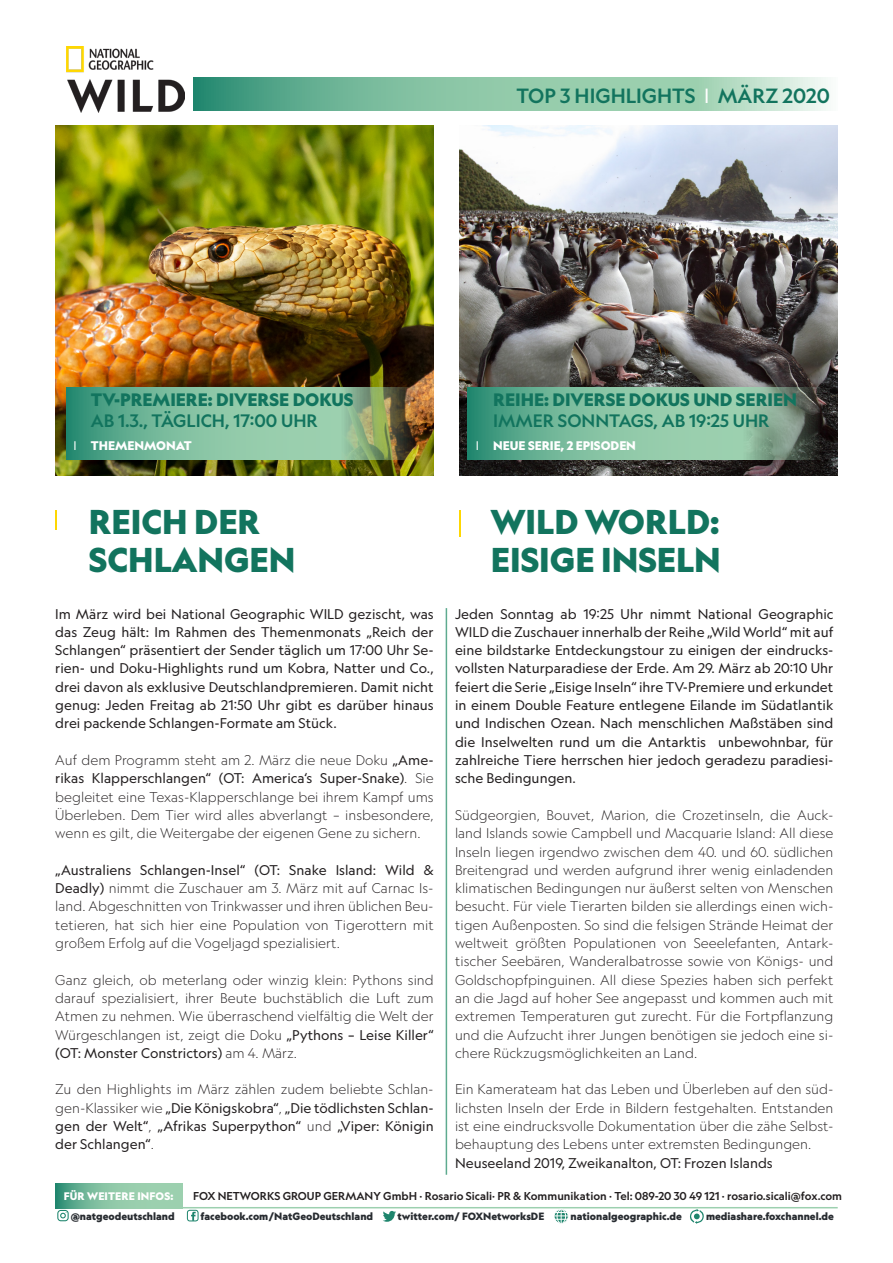
<style>
.page{position:relative;width:893px;height:1263px;background:#fff}
.page>*{position:absolute;margin:0;border:0;box-sizing:border-box;transform-origin:0 0}
.Titel_klein{font:900 33px "Geograph";color:#12745e}
.Datum{font:500 19.65px "Geograph";color:#12745e}
.t1{font:900 17.25px "Geograph";color:#12745e}
.t2{font:500 17.25px "Geograph";color:#12745e}
.Fließtext{font:300 13.5px/18.3px "Geograph";color:#231f20;text-align:justify}
.Fließtext-2{font:13.5px/18.3px "Geograph";color:#231f20;text-align:justify}
.Infos{font:900 12px "Geograph";color:#fff}
.Infos-2{font:12px "Geograph";color:#fff}
.t3{font:500 10.95px "Geograph";color:#231f20}
.t4{font:900 10.5px "Geograph";letter-spacing:.015em;color:#fff}
.t5{font:900 10.2px "Geograph";color:#282c31}
.s1{font-weight:400;color:#fff}
.s2{font-weight:400}
.s3{font-weight:300}
</style>
<div class="page">
<hr style="left:55px;top:1207px;width:783px;height:1px;background:#9cd0af">
<svg style="left:55px;top:1183px;width:127px;height:25px;background:#81c0a1"></svg>
<svg style="left:57px;top:1210px;width:12px;height:11px"></svg>
<div style="left:187px;top:1210px;width:11px;height:11px;border:1px solid #1e856d;border-radius:2px"></div>
<svg style="left:191px;top:1212px;width:5px;height:9px"></svg>
<svg style="left:383px;top:1211px;width:13px;height:11px"></svg>
<svg style="left:690px;top:1209px;width:14px;height:15px"></svg>
<div style="left:554px;top:1209px;width:15px;height:15px;border:1px solid #fff;border-radius:50%"></div>
<svg style="left:554px;top:1208px;width:14px;height:16px"></svg>
<hr style="left:55px;top:510px;width:2px;height:20px;background:#fed702">
<hr style="left:459px;top:510px;width:2px;height:26px;background:#fed702">
<img style="left:55px;top:125px;width:379px;height:350px">
<img style="left:459px;top:125px;width:379px;height:350px">
<svg style="left:66px;top:387px;width:352px;height:72px;background:#7db290"></svg>
<svg style="left:468px;top:387px;width:352px;height:72px;background:#79b196"></svg>
<svg style="left:193px;top:77px;width:635px;height:34px;background:#8ac4a8"></svg>
<img style="left:66px;top:47px;width:119px;height:65px">
<p class="t1" style="left:91px;top:389px;width:264px">TV-PREMIERE: DIVERSE DOKUS</p>
<p class="t2" style="left:91px;top:410px;width:228px">AB 1.3., TÄGLICH, 17:00 UHR</p>
<p class="Datum" style="left:516px;top:83px;width:315px">TOP 3 HIGHLIGHTS <span class="s1">I</span> MÄRZ 2020</p>
<p class="t1" style="left:493px;top:389px;width:305px">REIHE: DIVERSE DOKUS UND SERIEN</p>
<p class="t2" style="left:493px;top:410px;width:278px">IMMER SONNTAGS, AB 19:25 UHR</p>
<p class="Infos" style="left:91px;top:437px;width:102px">THEMENMONAT</p>
<p class="Infos" style="left:493px;top:437px;width:144px">NEUE SERIE, 2 EPISODEN</p>
<p class="Infos-2" style="left:73px;top:438px;width:5px">I</p>
<p class="Infos-2" style="left:476px;top:438px;width:5px">I</p>
<p class="Titel_klein" style="left:89px;top:500px;width:173px">REICH DER</p>
<p class="Titel_klein" style="left:89px;top:538px;width:208px">SCHLANGEN</p>
<p class="Fließtext-2" style="left:55px;top:604px;width:380px">Im März wird bei National Geographic WILD gezischt, was das Zeug hält: Im Rahmen des Themenmonats „Reich der Schlangen“ präsentiert der Sender täglich um 17:00 Uhr Se&shy;rien- und Doku-Highlights rund um Kobra, Natter und Co., drei davon als exklusive Deutschlandpremieren. Damit nicht genug: Jeden Freitag ab 21:50 Uhr gibt es darüber hinaus drei packende Schlangen-Formate am Stück.</p>
<p class="Fließtext" style="left:55px;top:751px;width:380px">Auf dem Programm steht am 2. März die neue Doku <span class="s2">„Ame&shy;rikas Klapperschlangen“ (OT: America‘s Super-Snake)</span>. Sie begleitet eine Texas-Klapperschlange bei ihrem Kampf ums Überleben. Dem Tier wird alles abverlangt – insbesondere, wenn es gilt, die Weitergabe der eigenen Gene zu sichern.</p>
<p class="Fließtext" style="left:55px;top:860px;width:380px"><span class="s2">„Australiens Schlangen-Insel“ (OT: Snake Island: Wild &amp; Deadly)</span> nimmt die Zuschauer am 3. März mit auf Carnac Is&shy;land. Abgeschnitten von Trinkwasser und ihren üblichen Beu&shy;tetieren, hat sich hier eine Population von Tigerottern mit großem Erfolg auf die Vogeljagd spezialisiert.</p>
<p class="Fließtext" style="left:55px;top:970px;width:380px">Ganz gleich, ob meterlang oder winzig klein: Pythons sind darauf spezialisiert, ihrer Beute buchstäblich die Luft zum Atmen zu nehmen. Wie überraschend vielfältig die Welt der Würgeschlangen ist, zeigt die Doku <span class="s2">„Pythons – Leise Killer“ (OT: Monster Constrictors)</span> am 4. März.</p>
<p class="Fließtext-2" style="left:55px;top:1080px;width:380px"><span class="s3">Zu den Highlights im März zählen zudem beliebte Schlan&shy;gen-Klassiker wie</span> „Die Königskobra“<span class="s3">,</span> „Die tödlichsten Schlan&shy;gen der Welt“<span class="s3">,</span> „Afrikas Superpython“ <span class="s3">und</span> „Viper: Königin der Schlangen“<span class="s3">.</span></p>
<p class="Titel_klein" style="left:491px;top:500px;width:230px">WILD WORLD:</p>
<p class="Titel_klein" style="left:491px;top:538px;width:232px">EISIGE INSELN</p>
<p class="Fließtext-2" style="left:455px;top:604px;width:380px">Jeden Sonntag ab 19:25 Uhr nimmt National Geographic WILD die Zuschauer innerhalb der Reihe „Wild World“ mit auf eine bildstarke Entdeckungstour zu einigen der eindrucks&shy;vollsten Naturparadiese der Erde. Am 29. März ab 20:10 Uhr feiert die Serie „Eisige Inseln“ ihre TV-Premiere und erkundet in einem Double Feature entlegene Eilande im Südatlantik und Indischen Ozean. Nach menschlichen Maßstäben sind die Inselwelten rund um die Antarktis unbewohnbar, für zahlreiche Tiere herrschen hier jedoch geradezu paradiesi&shy;sche Bedingungen.</p>
<p class="Fließtext" style="left:455px;top:806px;width:380px">Südgeorgien, Bouvet, Marion, die Crozetinseln, die Auck&shy;land Islands sowie Campbell und Macquarie Island: All diese Inseln liegen irgendwo zwischen dem 40. und 60. südlichen Breitengrad und werden aufgrund ihrer wenig einladenden klimatischen Bedingungen nur äußerst selten von Menschen besucht. Für viele Tierarten bilden sie allerdings einen wich&shy;tigen Außenposten. So sind die felsigen Strände Heimat der weltweit größten Populationen von Seeelefanten, Antark&shy;tischer Seebären, Wanderalbatrosse sowie von Königs- und Goldschopfpinguinen. All diese Spezies haben sich perfekt an die Jagd auf hoher See angepasst und kommen auch mit extremen Temperaturen gut zurecht. Für die Fortpflanzung und die Aufzucht ihrer Jungen benötigen sie jedoch eine si&shy;chere Rückzugsmöglichkeiten an Land.</p>
<p class="Fließtext" style="left:455px;top:1080px;width:380px">Ein Kamerateam hat das Leben und Überleben auf den süd&shy;lichsten Inseln der Erde in Bildern festgehalten. Entstanden ist eine eindrucksvolle Dokumentation über die zähe Selbst&shy;behauptung des Lebens unter extremsten Bedingungen.</p>
<p class="Fließtext-2" style="left:455px;top:1153px;width:319px">Neuseeland 2019, Zweikanalton, OT: Frozen Islands</p>
<p class="t4" style="left:64px;top:1189px;width:111px">FÜR WEITERE INFOS:</p>
<p class="t3" style="left:193px;top:1189px;width:651px">FOX NETWORKS GROUP GERMANY GmbH · Rosario Sicali· PR &amp; Kommunikation · Tel: 089-20 30 49 121 · rosario.sicali@fox.com</p>
<p class="t5" style="left:71px;top:1209px;width:106px">@natgeodeutschland</p>
<p class="t5" style="left:201px;top:1209px;width:174px">facebook.com/NatGeoDeutschland</p>
<p class="t5" style="left:397px;top:1209px;width:148px">twitter.com/ FOXNetworksDE</p>
<p class="t5" style="left:571px;top:1209px;width:113px">nationalgeographic.de</p>
<p class="t5" style="left:706px;top:1209px;width:129px">mediashare.foxchannel.de</p>
</div>
